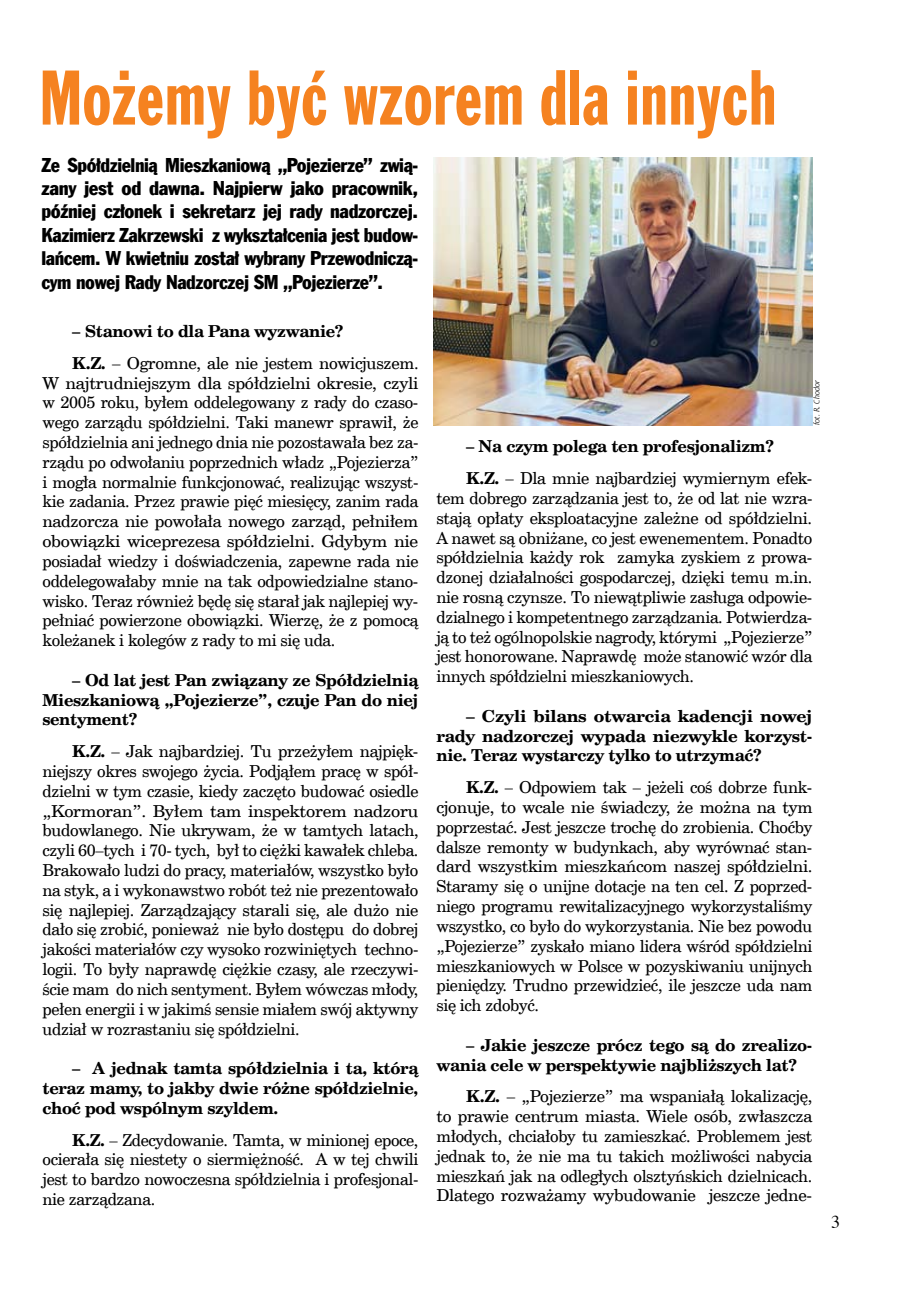
<style>
.page{position:relative;width:906px;height:1289px;background:#fff}
.page>*{position:absolute;margin:0;border:0;box-sizing:border-box;transform-origin:0 0}
.t1{font:76.5px "Frank Goth X Cn EU";color:#f58220}
.t2{font:19.5px/23.4px "Frank Goth Cn EU";letter-spacing:-.02em;color:#000;text-align:justify}
.t3{font:18px "Times";color:#000}
.t4{font:16.5px/19.8px "Cent Schbook EU";letter-spacing:-.02em;color:#000;text-align:justify}
.t5{font:16.5px/19.8px "Cent Schbook EU";letter-spacing:-.02em;color:#000;text-align:justify;scale:1.06 1}
.t6{font:700 16.5px/19.8px "Cent Schbook EU";letter-spacing:-.02em;color:#000;text-align:justify}
.t7{font:700 16.5px/19.8px "Cent Schbook EU";letter-spacing:-.02em;color:#000;text-align:justify;scale:1.06 1}
.t8{font:italic 7.8px "Chianti EU";color:#000}
.s1{font-weight:700}
.s2{font-weight:400}
</style>
<div class="page">
<img style="left:434px;top:158px;width:378px;height:267px">
<h1 class="t1" style="left:40px;top:52px;width:739px">Możemy być wzorem dla innych</h1>
<p class="t2" style="left:41px;top:153px;width:378px">Ze Spółdzielnią Mieszkaniową „Pojezierze” zwią&shy;zany jest od dawna. Najpierw jako pracownik, później członek i sekretarz jej rady nadzorczej.<br>Kazimierz Zakrzewski z wykształcenia jest budow&shy;lańcem. W kwietniu został wybrany Przewodniczą&shy;cym nowej Rady Nadzorczej SM „Pojezierze”.</p>
<p class="t4" style="left:72px;top:316px;width:348px;line-height:31.8px"><span class="s1">– Stanowi to dla Pana wyzwanie?<br>K.Z.</span> – Ogromne, ale nie jestem nowicjuszem.</p>
<p class="t5" style="left:42px;top:373px;width:356px">W najtrudniejszym dla spółdzielni okresie, czyli w 2005 roku, byłem oddelegowany z rady do czaso&shy;wego zarządu spółdzielni. Taki manewr sprawił, że spółdzielnia ani jednego dnia nie pozostawała bez za&shy;rządu po odwołaniu poprzednich władz „Pojezierza” i mogła normalnie funkcjonować, realizując wszyst&shy;kie zadania. Przez prawie pięć miesięcy, zanim rada nadzorcza nie powołała nowego zarząd, pełniłem obowiązki wiceprezesa spółdzielni. Gdybym nie posiadał wiedzy i doświadczenia, zapewne rada nie oddelegowałaby mnie na tak odpowiedzialne stano&shy;wisko. Teraz również będę się starał jak najlepiej wy&shy;pełniać powierzone obowiązki. Wierzę, że z pomocą koleżanek i kolegów z rady to mi się uda.</p>
<p class="t6" style="left:42px;top:670px;width:377px;text-indent:30px">– Od lat jest Pan związany ze Spółdzielnią Mieszkaniową „Pojezierze”, czuje Pan do niej sentyment?</p>
<p class="t4" style="left:42px;top:742px;width:378px;text-indent:30px"><span class="s1">K.Z.</span> – Jak najbardziej. Tu przeżyłem najpięk&shy;niejszy okres swojego życia. Podjąłem pracę w spół&shy;dzielni w tym czasie, kiedy zaczęto budować osiedle „Kormoran”. Byłem tam inspektorem nadzoru budowlanego. Nie ukrywam, że w tamtych latach, czyli 60–tych i 70- tych, był to ciężki kawałek chleba.<br>Brakowało ludzi do pracy, materiałów, wszystko było na styk, a i wykonawstwo robót też nie prezentowało się najlepiej. Zarządzający starali się, ale dużo nie dało się zrobić, ponieważ nie było dostępu do dobrej jakości materiałów czy wysoko rozwiniętych techno&shy;logii. To były naprawdę ciężkie czasy, ale rzeczywi&shy;ście mam do nich sentyment. Byłem wówczas młody, pełen energii i w jakimś sensie miałem swój aktywny udział w rozrastaniu się spółdzielni.</p>
<p class="t6" style="left:42px;top:1059px;width:377px;text-indent:30px">– A jednak tamta spółdzielnia i ta, którą teraz mamy, to jakby dwie różne spółdzielnie, choć pod wspólnym szyldem.</p>
<p class="t4" style="left:42px;top:1130px;width:377px;text-indent:30px"><span class="s1">K.Z.</span> – Zdecydowanie. Tamta, w minionej epoce, ocierała się niestety o siermiężność. A w tej chwili jest to bardzo nowoczesna spółdzielnia i profesjonal&shy;nie zarządzana.</p>
<p class="t8" style="left:812px;top:425px;width:47px;rotate:-90deg">fot. R. Chodor</p>
<p class="t6" style="left:466px;top:431px;width:348px;line-height:31.8px">– Na czym polega ten profesjonalizm?<br>K.Z. <span class="s2">– Dla mnie najbardziej wymiernym efek-</span></p>
<p class="t4" style="left:436px;top:488px;width:377px">tem dobrego zarządzania jest to, że od lat nie wzra&shy;stają opłaty eksploatacyjne zależne od spółdzielni.<br>A nawet są obniżane, co jest ewenementem. Ponadto spółdzielnia każdy rok zamyka zyskiem z prowa&shy;dzonej działalności gospodarczej, dzięki temu m.in. nie rosną czynsze. To niewątpliwie zasługa odpowie&shy;dzialnego i kompetentnego zarządzania. Potwierdza&shy;ją to też ogólnopolskie nagrody, którymi „Pojezierze” jest honorowane. Naprawdę może stanowić wzór dla innych spółdzielni mieszkaniowych.</p>
<p class="t7" style="left:436px;top:706px;width:356px;text-indent:30px">– Czyli bilans otwarcia kadencji nowej rady nadzorczej wypada niezwykle korzyst&shy;nie. Teraz wystarczy tylko to utrzymać?</p>
<p class="t4" style="left:436px;top:778px;width:377px;text-indent:30px"><span class="s1">K.Z.</span> – Odpowiem tak – jeżeli coś dobrze funk&shy;cjonuje, to wcale nie świadczy, że można na tym poprzestać. Jest jeszcze trochę do zrobienia. Choćby dalsze remonty w budynkach, aby wyrównać stan&shy;dard wszystkim mieszkańcom naszej spółdzielni.<br>Staramy się o unijne dotacje na ten cel. Z poprzed&shy;niego programu rewitalizacyjnego wykorzystaliśmy wszystko, co było do wykorzystania. Nie bez powodu „Pojezierze” zyskało miano lidera wśród spółdzielni mieszkaniowych w Polsce w pozyskiwaniu unijnych pieniędzy. Trudno przewidzieć, ile jeszcze uda nam się ich zdobyć.</p>
<p class="t6" style="left:436px;top:1035px;width:377px;text-indent:30px">– Jakie jeszcze prócz tego są do zrealizo&shy;wania cele w perspektywie najbliższych lat?</p>
<p class="t4" style="left:436px;top:1087px;width:377px;text-indent:30px"><span class="s1">K.Z.</span> – „Pojezierze” ma wspaniałą lokalizację, to prawie centrum miasta. Wiele osób, zwłaszcza młodych, chciałoby tu zamieszkać. Problemem jest jednak to, że nie ma tu takich możliwości nabycia mieszkań jak na odległych olsztyńskich dzielnicach.<br>Dlatego rozważamy wybudowanie jeszcze jedne-</p>
<p class="t3" style="left:831px;top:1205px;width:10px">3</p>
</div>
